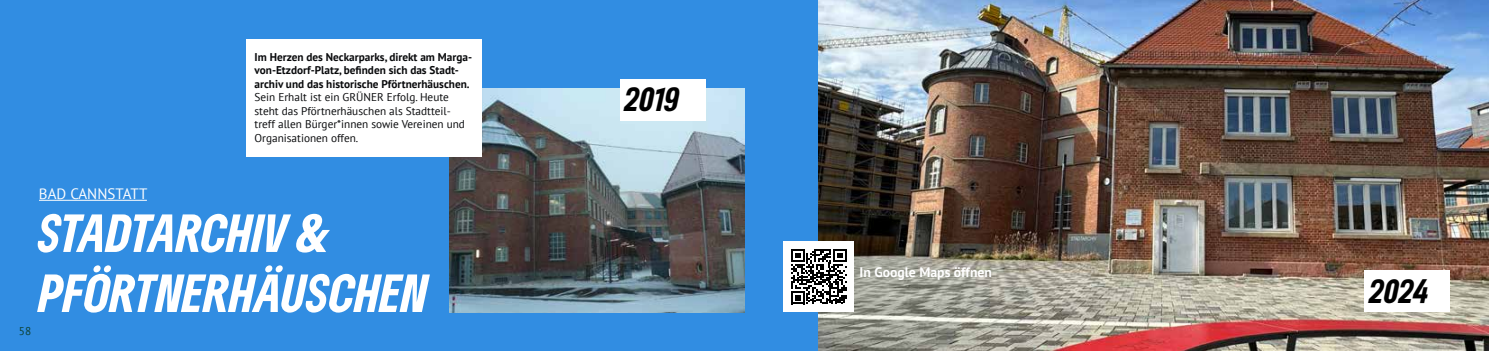
<style>
.page{position:relative;width:1489px;height:351px;background:#fff}
.page>*{position:absolute;margin:0;border:0;box-sizing:border-box;transform-origin:0 0}
.t1{font:italic 900 condensed 50px/60px "Gruene Type";color:#fff}
.t2{font:italic 900 condensed 31.25px "Gruene Type";letter-spacing:-.01em;color:#000}
.t3{font:15px "PT Sans";color:#fff}
.t4{font:700 13.75px "PT Sans";color:#fff}
.t5{font:11.25px/13.5px "PT Sans";color:#090a0c}
.t6{font:700 11.25px/13.5px "PT Sans";color:#090a0c}
.t7{font:11.25px "PT Sans";color:#0e4235}
</style>
<div class="page">
<div style="left:733px;top:0;width:755px;height:351px;background:#318de2"></div>
<div style="left:0;top:0;width:755px;height:351px;background:#318de2"></div>
<hr style="left:39px;top:200px;width:108px;height:1px;background:#fff">
<img style="left:449px;top:89px;width:295px;height:223px">
<div style="left:620px;top:79px;width:85px;height:41px;background:#fff"></div>
<div style="left:246px;top:39px;width:236px;height:118px;background:#fff"></div>
<img style="left:819px;top:0;width:669px;height:351px">
<div style="left:1364px;top:271px;width:85px;height:41px;background:#fff"></div>
<div style="left:783px;top:241px;width:71px;height:71px;background:#fff"></div>
<svg style="left:791px;top:249px;width:55px;height:55px"></svg>
<h3 class="t3" style="left:39px;top:184px;width:110px">BAD CANNSTATT</h3>
<p class="t6" style="left:254px;top:50px;width:219px">Im Herzen des Neckarparks, direkt am Marga&shy;von-Etzdorf-Platz, befinden sich das Stadt&shy;archiv und das historische Pförtnerhäuschen.</p>
<p class="t5" style="left:254px;top:90px;width:212px">Sein Erhalt ist ein GRÜNER Erfolg. Heute steht das Pförtnerhäuschen als Stadtteil&shy;treff allen Bürger*innen sowie Vereinen und Organisationen offen.</p>
<h1 class="t1" style="left:39px;top:201px;width:390px">STADTARCHIV &amp;<br>PFÖRTNERHÄUSCHEN</h1>
<p class="t7" style="left:19px;top:323px;width:14px">58</p>
<h2 class="t2" style="left:625px;top:79px;width:55px">2019</h2>
<p class="t4" style="left:859px;top:263px;width:134px">In Google Maps öffnen</p>
<h2 class="t2" style="left:1369px;top:271px;width:61px">2024</h2>
</div>
